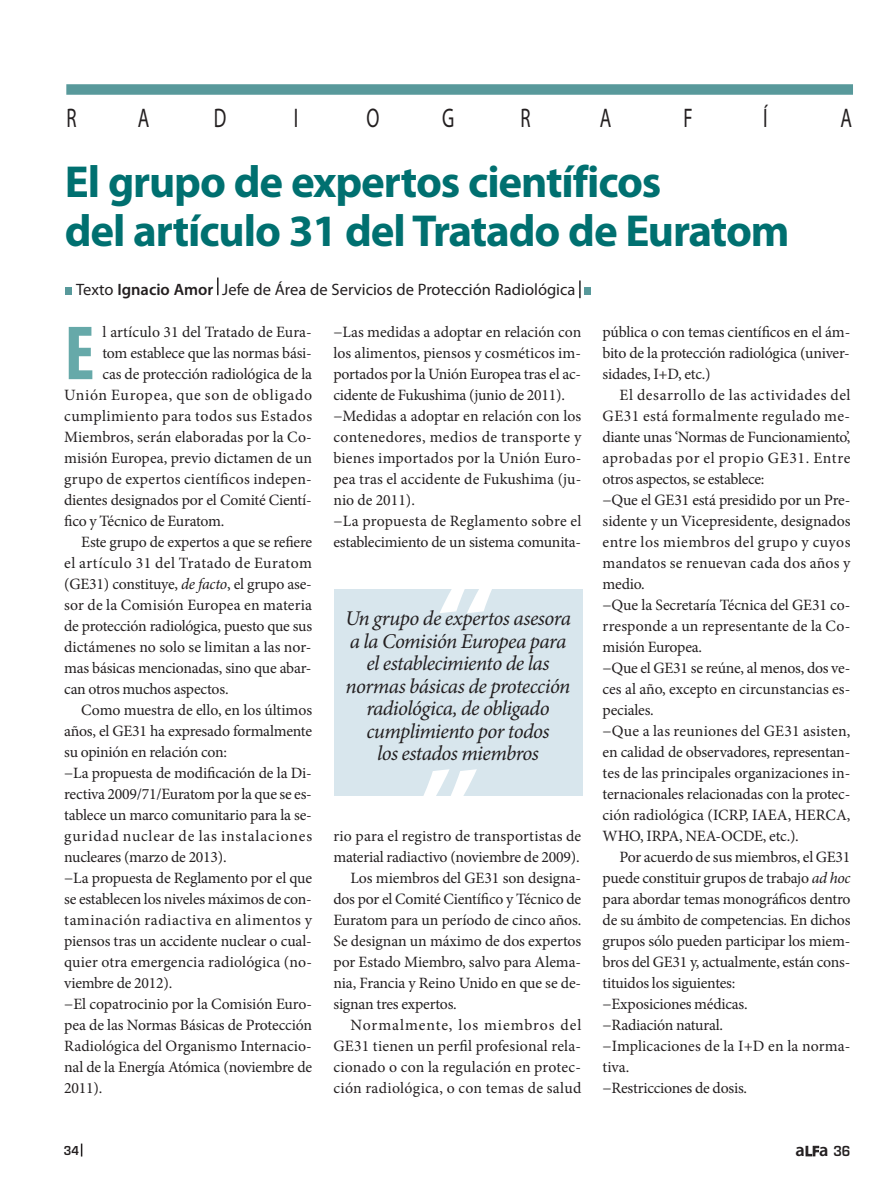
<style>
.page{position:relative;width:893px;height:1191px;background:#fff}
.page>*{position:absolute;margin:0;border:0;box-sizing:border-box;transform-origin:0 0}
.t1{font:italic 183.6px "Myriad Pro";color:#fff}
.t2{font:700 condensed 77.55px "Myriad Pro";color:rgb(0 112 112/.6)}
.t3{font:700 45px/49.5px "Myriad Pro";letter-spacing:-.025em;color:#007070}
.t4{font:27px "Myriad Pro";color:#231f20;scale:.7 1}
.t5{font:italic 21px/22.5px "Minion Pro";letter-spacing:-.025em;color:#231f20;text-align:center}
.t6{font:600 18.45px "Myriad Pro";color:#231f20}
.t7{font:16.5px "Myriad Pro";color:#231f20}
.t8{font:15.75px/21px "Minion Pro";letter-spacing:-.01em;color:#231f20}
.t9{font:15.75px "Minion Pro";letter-spacing:.015em;color:#231f20}
.t10{font:15.75px "Minion Pro";letter-spacing:.01em;color:#231f20}
.t11{font:15.75px "Minion Pro";letter-spacing:.03em;color:#231f20}
.t12{font:15.75px "Minion Pro";letter-spacing:.055em;color:#231f20}
.t13{font:15.75px "Minion Pro";letter-spacing:.035em;color:#231f20}
.t14{font:15.75px "Minion Pro";letter-spacing:.02em;color:#231f20}
.t15{font:15.75px "Minion Pro";letter-spacing:.045em;color:#231f20}
.t16{font:15.75px "Minion Pro";letter-spacing:.06em;color:#231f20}
.t17{font:700 13.5px "Eurostile";color:#231f20;scale:.9 1}
.s1{font-weight:600}
.s2{font-style:italic}
.s3{font-size:14.25px}
.s4{font-family:"Eurostile";font-weight:700;font-size:15.15px}
</style>
<div class="page">
<svg style="left:81px;top:1143px;width:1px;height:13px"></svg>
<div style="left:66px;top:84px;width:787px;height:11px;background:#58999b"></div>
<div style="left:65px;top:288px;width:7px;height:7px;background:#58999b"></div>
<svg style="left:217px;top:277px;width:2px;height:18px"></svg>
<div style="left:584px;top:288px;width:7px;height:7px;background:#58999b"></div>
<svg style="left:579px;top:280px;width:2px;height:18px"></svg>
<div style="left:334px;top:588px;width:248px;height:207px;background:#d8e6ed"></div>
<h3 class="t4" style="left:66px;top:108px;width:16px">R</h3>
<h3 class="t4" style="left:138px;top:108px;width:18px">A</h3>
<h3 class="t4" style="left:214px;top:108px;width:19px">D</h3>
<h3 class="t4" style="left:294px;top:108px;width:8px">I</h3>
<h3 class="t4" style="left:367px;top:108px;width:20px">O</h3>
<h3 class="t4" style="left:442px;top:108px;width:19px">G</h3>
<h3 class="t4" style="left:521px;top:108px;width:16px">R</h3>
<h3 class="t4" style="left:600px;top:108px;width:18px">A</h3>
<h3 class="t4" style="left:684px;top:108px;width:15px">F</h3>
<h3 class="t4" style="left:763px;top:108px;width:8px">Í</h3>
<h3 class="t4" style="left:840px;top:108px;width:18px">A</h3>
<h3 class="t3" style="left:65px;top:160px;width:726px">El grupo de expertos científicos<br>del artículo 31 del Tratado de Euratom</h3>
<p class="t7" style="left:76px;top:283px;width:501px">Texto <span class="s1">Ignacio Amor</span> Jefe de Área de Servicios de Protección Radiológica</p>
<h2 class="t2" style="left:64px;top:325px;width:32px">E</h2>
<p class="t8" style="left:102px;top:323px;width:211px">l artículo 31 del Tratado de Eura-</p>
<p class="t8" style="left:102px;top:344px;width:211px">tom establece que las normas bási-</p>
<p class="t8" style="left:102px;top:365px;width:211px">cas de protección radiológica de la</p>
<p class="t15" style="left:64px;top:389px;width:249px">Unión Europea, que son de obligado</p>
<p class="t11" style="left:64px;top:410px;width:249px">cumplimiento para todos sus Estados</p>
<p class="t10" style="left:64px;top:431px;width:249px">Miembros, serán elaboradas por la Co-</p>
<p class="t8" style="left:64px;top:449px;width:249px">misión Europea, previo dictamen de un</p>
<p class="t9" style="left:64px;top:473px;width:249px">grupo de expertos científicos indepen-</p>
<p class="t8" style="left:64px;top:491px;width:249px">dientes designados por el Comité Cientí-</p>
<p class="t8" style="left:64px;top:512px;width:162px">fico y Técnico de Euratom.</p>
<p class="t8" style="left:81px;top:533px;width:232px">Este grupo de expertos a que se refiere</p>
<p class="t11" style="left:64px;top:557px;width:249px">el artículo 31 del Tratado de Euratom</p>
<p class="t8" style="left:64px;top:575px;width:249px">(GE31) constituye, <span class="s2">de facto</span>, el grupo ase-</p>
<p class="t10" style="left:64px;top:599px;width:249px">sor de la Comisión Europea en materia</p>
<p class="t8" style="left:64px;top:617px;width:249px">de protección radiológica, puesto que sus</p>
<p class="t8" style="left:64px;top:638px;width:249px">dictámenes no solo se limitan a las nor-</p>
<p class="t8" style="left:64px;top:659px;width:249px">mas básicas mencionadas, sino que abar-</p>
<p class="t8" style="left:64px;top:680px;width:166px">can otros muchos aspectos.</p>
<p class="t8" style="left:81px;top:701px;width:232px">Como muestra de ello, en los últimos</p>
<p class="t8" style="left:64px;top:722px;width:249px">años, el GE31 ha expresado formalmente</p>
<p class="t8" style="left:64px;top:743px;width:164px">su opinión en relación con:</p>
<p class="t8" style="left:64px;top:764px;width:249px">−La propuesta de modificación de la Di-</p>
<p class="t8" style="left:64px;top:785px;width:249px">rectiva 2009/71/Euratom por la que se es-</p>
<p class="t8" style="left:64px;top:806px;width:249px">tablece un marco comunitario para la se-</p>
<p class="t12" style="left:64px;top:830px;width:249px">guridad nuclear de las instalaciones</p>
<p class="t8" style="left:64px;top:848px;width:164px">nucleares (marzo de 2013).</p>
<p class="t8" style="left:64px;top:869px;width:249px">−La propuesta de Reglamento por el que</p>
<p class="t8" style="left:64px;top:890px;width:249px">se establecen los niveles máximos de con-</p>
<p class="t13" style="left:64px;top:914px;width:249px">taminación radiactiva en alimentos y</p>
<p class="t8" style="left:64px;top:932px;width:249px">piensos tras un accidente nuclear o cual-</p>
<p class="t10" style="left:64px;top:956px;width:249px">quier otra emergencia radiológica (no-</p>
<p class="t8" style="left:64px;top:974px;width:110px">viembre de 2012).</p>
<p class="t8" style="left:64px;top:995px;width:249px">−El copatrocinio por la Comisión Euro-</p>
<p class="t8" style="left:64px;top:1016px;width:249px">pea de las Normas Básicas de Protección</p>
<p class="t8" style="left:64px;top:1037px;width:249px">Radiológica del Organismo Internacio-</p>
<p class="t8" style="left:64px;top:1058px;width:249px">nal de la Energía Atómica (noviembre de</p>
<p class="t8" style="left:64px;top:1079px;width:40px">2011).</p>
<p class="t8" style="left:333px;top:323px;width:249px">−Las medidas a adoptar en relación con los alimentos, piensos y cosméticos im&shy;portados por la Unión Europea tras el ac&shy;cidente de Fukushima (junio de 2011). −Medidas a adoptar en relación con los contenedores, medios de transporte y bienes importados por la Unión Euro&shy;pea tras el accidente de Fukushima (ju&shy;nio de 2011).<br>−La propuesta de Reglamento sobre el establecimiento de un sistema comunita-</p>
<h1 class="t1" style="left:426px;top:565px;width:64px">“</h1>
<h3 class="t5" style="left:345px;top:609px;width:228px">Un grupo de expertos asesora a la Comisión Europea para el establecimiento de las normas básicas de protección radiológica, de obligado cumplimiento por todos<br>los estados miembros</h3>
<h1 class="t1" style="left:490px;top:817px;width:64px;rotate:-180deg">“</h1>
<p class="t9" style="left:333px;top:830px;width:249px">rio para el registro de transportistas de</p>
<p class="t8" style="left:333px;top:848px;width:248px">material radiactivo (noviembre de 2009).</p>
<p class="t8" style="left:350px;top:869px;width:232px">Los miembros del GE31 son designa-</p>
<p class="t8" style="left:333px;top:890px;width:249px">dos por el Comité Científico y Técnico de</p>
<p class="t8" style="left:333px;top:911px;width:249px">Euratom para un período de cinco años.</p>
<p class="t8" style="left:333px;top:932px;width:249px">Se designan un máximo de dos expertos</p>
<p class="t8" style="left:333px;top:953px;width:249px">por Estado Miembro, salvo para Alema-</p>
<p class="t8" style="left:333px;top:974px;width:249px">nia, Francia y Reino Unido en que se de-</p>
<p class="t8" style="left:333px;top:995px;width:125px">signan tres expertos.</p>
<p class="t16" style="left:350px;top:1019px;width:232px">Normalmente, los miembros del</p>
<p class="t9" style="left:333px;top:1040px;width:249px">GE31 tienen un perfil profesional rela-</p>
<p class="t9" style="left:333px;top:1061px;width:249px">cionado o con la regulación en protec-</p>
<p class="t14" style="left:333px;top:1082px;width:249px">ción radiológica, o con temas de salud</p>
<p class="t8" style="left:603px;top:323px;width:249px;text-align:justify">pública o con temas científicos en el ám&shy;bito de la protección radiológica (univer&shy;sidades, I+D, etc.)</p>
<p class="t8" style="left:603px;top:386px;width:249px;text-indent:17px">El desarrollo de las actividades del GE31 está formalmente regulado me&shy;diante unas ‘Normas de Funcionamiento’, aprobadas por el propio GE31. Entre otros aspectos, se establece:<br>−Que el GE31 está presidido por un Pre&shy;sidente y un Vicepresidente, designados entre los miembros del grupo y cuyos mandatos se renuevan cada dos años y medio.<br>−Que la Secretaría Técnica del GE31 co&shy;rresponde a un representante de la Co&shy;misión Europea.<br>−Que el GE31 se reúne, al menos, dos ve&shy;ces al año, excepto en circunstancias es&shy;peciales.<br>−Que a las reuniones del GE31 asisten, en calidad de observadores, representan&shy;tes de las principales organizaciones in&shy;ternacionales relacionadas con la protec&shy;ción radiológica (ICRP, IAEA, HERCA, WHO, IRPA, NEA-OCDE, etc.).</p>
<p class="t8" style="left:603px;top:848px;width:249px;text-indent:17px">Por acuerdo de sus miembros, el GE31 puede constituir grupos de trabajo <span class="s2">ad hoc </span>para abordar temas monográficos dentro de su ámbito de competencias. En dichos grupos sólo pueden participar los miem&shy;bros del GE31 y, actualmente, están cons&shy;tituidos los siguientes:<br>−Exposiciones médicas.<br>−Radiación natural.<br>−Implicaciones de la I+D en la norma&shy;tiva.<br>−Restricciones de dosis.</p>
<p class="t17" style="left:64px;top:1142px;width:18px">34</p>
<p class="t6" style="left:795px;top:1142px;width:56px">a<span class="s3">LF</span>a <span class="s4">36</span></p>
</div>
